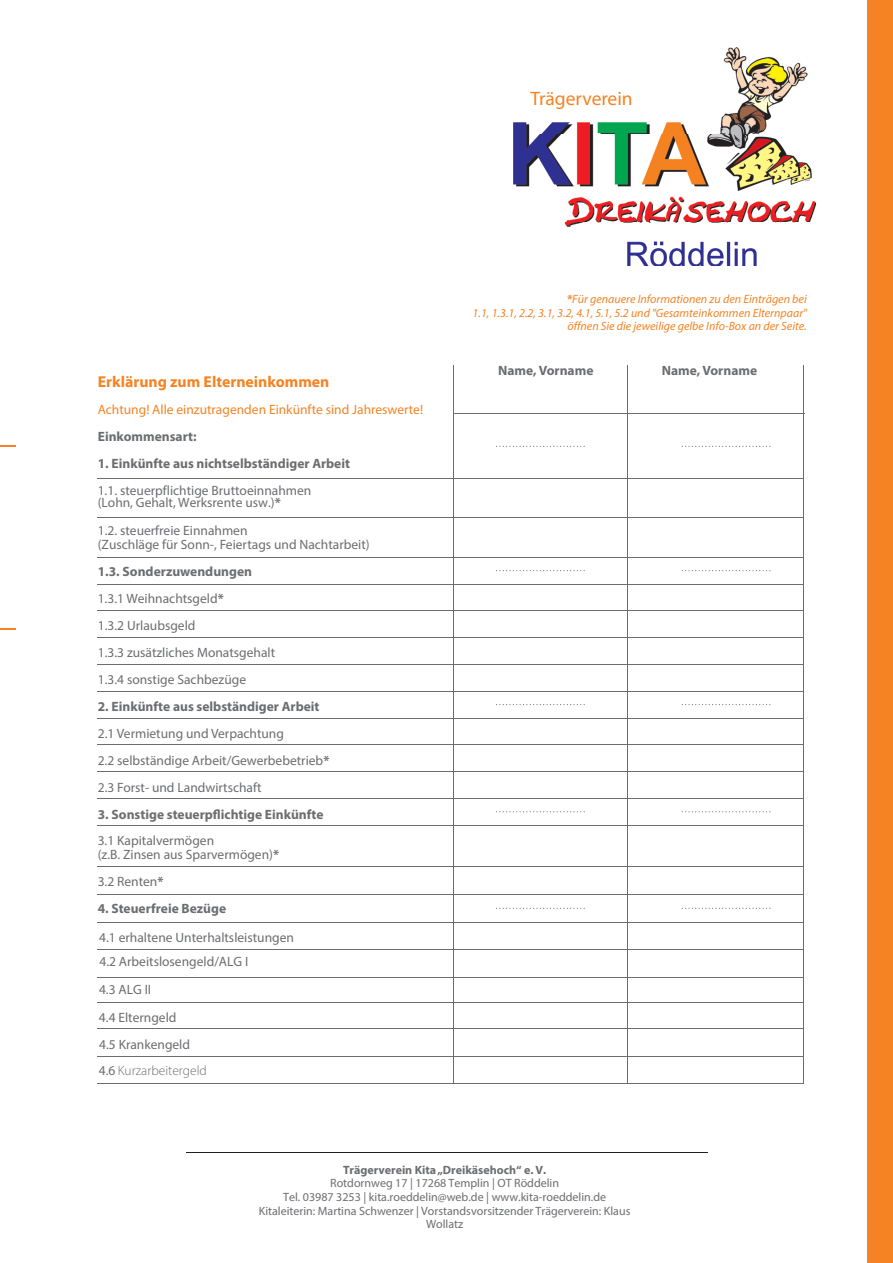
<style>
.page{position:relative;width:893px;height:1263px;background:#fff}
.page>*{position:absolute;margin:0;border:0;box-sizing:border-box;transform-origin:0 0}
.t1{font:19.5px "Myriad Pro";color:#f58323}
.t2{font:700 15.75px "Myriad Pro";color:#f58323}
.t3{font:13.5px/27px "Myriad Pro";color:#6c6d70}
.t4{font:700 13.5px "Myriad Pro";color:#6c6d70}
.t5{font:13.5px "Myriad Pro";color:#f58323}
.t6{font:300 13.5px "Myriad Pro";color:#6c6d70}
.t7{font:12px/13.5px "Myriad Pro";color:#6c6d70;text-align:center}
.t8{font:italic 12px/13.4px "Myriad Pro";color:#f58323;text-align:right}
.t9{font:700 12px "Myriad Pro";color:#6c6d70}
.s1{font-weight:700}
.s2{font-weight:400}
</style>
<div class="page">
<svg style="left:0;top:445px;width:15px;height:1px"></svg>
<svg style="left:0;top:628px;width:15px;height:1px"></svg>
<hr style="left:185px;top:1153px;width:522px;height:1px;background:#231f20">
<hr style="left:453px;top:413px;width:351px;height:1px;background:#6c6d70">
<svg style="left:496px;top:446px;width:89px;height:1px"></svg>
<svg style="left:496px;top:570px;width:89px;height:1px"></svg>
<svg style="left:496px;top:704px;width:89px;height:1px"></svg>
<svg style="left:496px;top:811px;width:89px;height:1px"></svg>
<svg style="left:496px;top:908px;width:89px;height:1px"></svg>
<svg style="left:682px;top:446px;width:88px;height:1px"></svg>
<svg style="left:682px;top:570px;width:88px;height:1px"></svg>
<svg style="left:682px;top:704px;width:88px;height:1px"></svg>
<svg style="left:682px;top:811px;width:88px;height:1px"></svg>
<svg style="left:682px;top:908px;width:88px;height:1px"></svg>
<hr style="left:98px;top:517px;width:706px;height:1px;background:#6c6d70">
<hr style="left:98px;top:478px;width:706px;height:1px;background:#6c6d70">
<hr style="left:627px;top:365px;width:1px;height:719px;background:#6c6d70">
<hr style="left:453px;top:365px;width:1px;height:719px;background:#6c6d70">
<hr style="left:804px;top:365px;width:1px;height:719px;background:#6c6d70">
<hr style="left:98px;top:557px;width:706px;height:1px;background:#6c6d70">
<hr style="left:98px;top:584px;width:706px;height:1px;background:#6c6d70">
<hr style="left:98px;top:611px;width:706px;height:1px;background:#6c6d70">
<hr style="left:98px;top:637px;width:706px;height:1px;background:#6c6d70">
<hr style="left:98px;top:664px;width:706px;height:1px;background:#6c6d70">
<hr style="left:98px;top:691px;width:706px;height:1px;background:#6c6d70">
<hr style="left:98px;top:718px;width:706px;height:1px;background:#6c6d70">
<hr style="left:98px;top:745px;width:706px;height:1px;background:#6c6d70">
<hr style="left:98px;top:771px;width:706px;height:1px;background:#6c6d70">
<hr style="left:98px;top:798px;width:706px;height:1px;background:#6c6d70">
<hr style="left:98px;top:825px;width:706px;height:1px;background:#6c6d70">
<hr style="left:98px;top:867px;width:706px;height:1px;background:#6c6d70">
<hr style="left:98px;top:894px;width:706px;height:1px;background:#6c6d70">
<hr style="left:98px;top:922px;width:706px;height:1px;background:#6c6d70">
<hr style="left:98px;top:949px;width:706px;height:1px;background:#6c6d70">
<hr style="left:98px;top:977px;width:706px;height:1px;background:#6c6d70">
<hr style="left:98px;top:1003px;width:706px;height:1px;background:#6c6d70">
<hr style="left:98px;top:1028px;width:706px;height:1px;background:#6c6d70">
<hr style="left:98px;top:1056px;width:706px;height:1px;background:#6c6d70">
<hr style="left:98px;top:1083px;width:706px;height:1px;background:#6c6d70">
<img style="left:513px;top:48px;width:303px;height:218px">
<div style="left:867px;top:0;width:26px;height:1263px;background:#f58323"></div>
<h1 class="t1" style="left:530px;top:86px;width:104px">Trägerverein</h1>
<p class="t2" style="left:98px;top:371px;width:233px">Erklärung zum Elterneinkommen</p>
<p class="t5" style="left:98px;top:401px;width:327px">Achtung! Alle einzutragenden Einkünfte sind Jahreswerte!</p>
<p class="t4" style="left:98px;top:427px;width:100px">Einkommensart:</p>
<p class="t4" style="left:98px;top:454px;width:254px">1. Einkünfte aus nichtselbständiger Arbeit</p>
<p class="t3" style="left:98px;top:483px;width:215px;line-height:12.5px">1.1. steuerpflichtige Bruttoeinnahmen (Lohn, Gehalt, Werksrente usw.)<span class="s1">*</span></p>
<p class="t3" style="left:98px;top:524px;width:273px;line-height:13.5px">1.2. steuerfreie Einnahmen<br>(Zuschläge für Sonn-, Feiertags und Nachtarbeit)</p>
<p class="t3" style="left:98px;top:557px;width:179px"><span class="s1">1.3. Sonderzuwendungen<br></span>1.3.1 Weihnachtsgeld<span class="s1">*<br></span>1.3.2 Urlaubsgeld<br>1.3.3 zusätzliches Monatsgehalt<br>1.3.4 sonstige Sachbezüge</p>
<p class="t4" style="left:98px;top:697px;width:223px">2. Einkünfte aus selbständiger Arbeit</p>
<p class="t3" style="left:98px;top:719px;width:233px">2.1 Vermietung und Verpachtung<br>2.2 selbständige Arbeit/Gewerbebetrieb<span class="s1">*<br></span>2.3 Forst- und Landwirtschaft</p>
<p class="t4" style="left:98px;top:805px;width:227px">3. Sonstige steuerpflichtige Einkünfte</p>
<p class="t3" style="left:98px;top:834px;width:183px;line-height:13.5px">3.1 Kapitalvermögen<br>(z.B. Zinsen aus Sparvermögen)<span class="s1">*</span></p>
<p class="t3" style="left:98px;top:868px;width:67px">3.2 Renten<span class="s1">*</span></p>
<p class="t4" style="left:98px;top:900px;width:130px">4. Steuerfreie Bezüge</p>
<p class="t3" style="left:99px;top:925px;width:196px;line-height:24.2px">4.1 erhaltene Unterhaltsleistungen<br>4.2 Arbeitslosengeld/ALG I</p>
<p class="t3" style="left:99px;top:975px;width:79px;line-height:28.2px">4.3 ALG II<br>4.4 Elterngeld</p>
<p class="t3" style="left:99px;top:1031px;width:92px">4.5 Krankengeld</p>
<p class="t6" style="left:99px;top:1062px;width:110px"><span class="s2">4.6</span> Kurzarbeitergeld</p>
<p class="t8" style="left:473px;top:292px;width:336px"><span class="s1">*</span>Für genauere Informationen zu den Einträgen bei<br>1.1, 1.3.1, 2.2, 3.1, 3.2, 4.1, 5.1, 5.2 und "Gesamteinkommen Elternpaar" öffnen Sie die jeweilige gelbe Info-Box an der Seite.</p>
<p class="t4" style="left:662px;top:362px;width:97px">Name, Vorname</p>
<p class="t4" style="left:498px;top:362px;width:97px">Name, Vorname</p>
<p class="t9" style="left:343px;top:1162px;width:205px">Trägerverein Kita „Dreikäsehoch“ e. V.</p>
<p class="t7" style="left:259px;top:1176px;width:373px">Rotdornweg 17 | 17268 Templin | OT Röddelin<br>Tel. 03987 3253 | kita.roeddelin@web.de | www.kita-roeddelin.de Kitaleiterin: Martina Schwenzer | Vorstandsvorsitzender Trägerverein: Klaus Wollatz</p>
</div>
